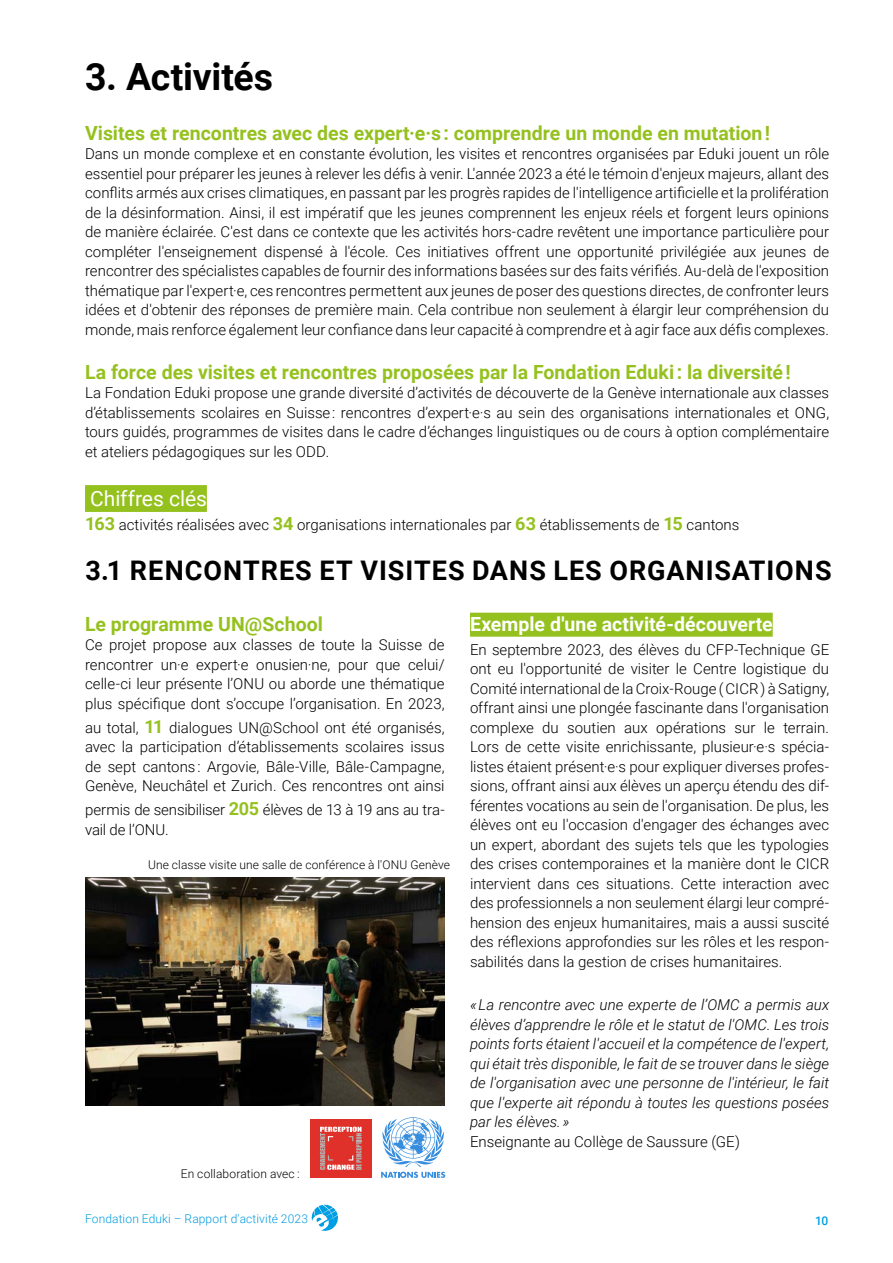
<style>
.page{position:relative;width:893px;height:1263px;background:#fff}
.page>*{position:absolute;margin:0;border:0;box-sizing:border-box;transform-origin:0 0}
.t1{font:700 37.5px "Roboto";letter-spacing:-.005em;color:#000}
.t2{font:700 27px "Roboto";letter-spacing:.035em;color:#000}
.t3{font:21px "Roboto";letter-spacing:-.005em;color:#fff}
.t4{font:700 19.5px "Roboto";color:#95c11f}
.t5{font:700 19.5px "Roboto";color:#fff}
.t6{font:300 15px/19.5px "Roboto";color:#000;text-align:justify}
.t7{font:italic 300 15px/19.5px "Roboto";color:#000;text-align:justify}
.t8{font:300 12px "Roboto";letter-spacing:.01em;color:#000}
.t9{font:300 12px "Roboto";letter-spacing:.01em;color:#009ce0}
.t10{font:500 12px "Roboto";color:#009ee4}
.s1{font-weight:700;font-size:18px;color:#95c11f}
</style>
<div class="page">
<svg style="left:311px;top:1204px;width:27px;height:27px"></svg>
<div style="left:85px;top:485px;width:122px;height:27px;background:#95c11f"></div>
<div style="left:310px;top:1119px;width:61px;height:59px;background:#df3029"></div>
<svg style="left:320px;top:1127px;width:42px;height:43px"></svg>
<svg style="left:381px;top:1117px;width:64px;height:61px"></svg>
<div style="left:470px;top:613px;width:303px;height:24px;background:#95c11f"></div>
<img style="left:85px;top:877px;width:359px;height:228px">
<h1 class="t1" style="left:85px;top:62px;width:189px">3. Activités</h1>
<h3 class="t4" style="left:85px;top:119px;width:687px">Visites et rencontres avec des expert·e·s : comprendre un monde en mutation !</h3>
<p class="t6" style="left:85px;top:144px;width:746px">Dans un monde complexe et en constante évolution, les visites et rencontres organisées par Eduki jouent un rôle essentiel pour préparer les jeunes à relever les défis à venir. L'année 2023 a été le témoin d'enjeux majeurs, allant des conflits armés aux crises climatiques, en passant par les progrès rapides de l'intelligence artificielle et la prolifération de la désinformation. Ainsi, il est impératif que les jeunes comprennent les enjeux réels et forgent leurs opinions de manière éclairée. C'est dans ce contexte que les activités hors-cadre revêtent une importance particulière pour compléter l'enseignement dispensé à l'école. Ces initiatives offrent une opportunité privilégiée aux jeunes de rencontrer des spécialistes capables de fournir des informations basées sur des faits vérifiés. Au-delà de l'exposition thématique par l'expert·e, ces rencontres permettent aux jeunes de poser des questions directes, de confronter leurs idées et d'obtenir des réponses de première main. Cela contribue non seulement à élargir leur compréhension du monde, mais renforce également leur confiance dans leur capacité à comprendre et à agir face aux défis complexes.</p>
<h3 class="t4" style="left:85px;top:358px;width:707px">La force des visites et rencontres proposées par la Fondation Eduki : la diversité !</h3>
<p class="t6" style="left:85px;top:382px;width:746px">La Fondation Eduki propose une grande diversité d’activités de découverte de la Genève internationale aux classes d’établissements scolaires en Suisse : rencontres d’expert·e·s au sein des organisations internationales et ONG, tours guidés, programmes de visites dans le cadre d’échanges linguistiques ou de cours à option complémentaire et ateliers pédagogiques sur les ODD.</p>
<h3 class="t3" style="left:90px;top:486px;width:118px">Chiffres clés</h3>
<p class="t6" style="left:85px;top:514px;width:656px"><span class="s1">163</span> activités réalisées avec <span class="s1">34</span> organisations internationales par <span class="s1">63</span> établissements de <span class="s1">15</span> cantons</p>
<h2 class="t2" style="left:86px;top:552px;width:748px">3.1 RENCONTRES ET VISITES DANS LES ORGANISATIONS</h2>
<h3 class="t4" style="left:85px;top:610px;width:239px">Le programme UN@School</h3>
<p class="t6" style="left:85px;top:634px;width:361px">Ce projet propose aux classes de toute la Suisse de rencontrer un·e expert·e onusien·ne, pour que celui/ celle-ci leur présente l’ONU ou aborde une thématique plus spécifique dont s’occupe l’organisation. En 2023,</p>
<p class="t6" style="left:85px;top:717px;width:361px">au total, <span class="s1">11</span> dialogues UN@School ont été organisés, avec la participation d’établissements scolaires issus de sept cantons : Argovie, Bâle-Ville, Bâle-Campagne, Genève, Neuchâtel et Zurich. Ces rencontres ont ainsi</p>
<p class="t6" style="left:85px;top:799px;width:361px">permis de sensibiliser <span class="s1">205</span> élèves de 13 à 19 ans au tra&shy;vail de l’ONU.</p>
<h3 class="t5" style="left:470px;top:610px;width:304px">Exemple d'une activité-découverte</h3>
<p class="t6" style="left:470px;top:639px;width:361px">En septembre 2023, des élèves du CFP-Technique GE ont eu l'opportunité de visiter le Centre logistique du Comité international de la Croix-Rouge ( CICR ) à Satigny, offrant ainsi une plongée fascinante dans l'organisation complexe du soutien aux opérations sur le terrain.<br>Lors de cette visite enrichissante, plusieur·e·s spécia&shy;listes étaient présent·e·s pour expliquer diverses profes&shy;sions, offrant ainsi aux élèves un aperçu étendu des dif&shy;férentes vocations au sein de l'organisation. De plus, les élèves ont eu l'occasion d'engager des échanges avec un expert, abordant des sujets tels que les typologies des crises contemporaines et la manière dont le CICR intervient dans ces situations. Cette interaction avec des professionnels a non seulement élargi leur compré&shy;hension des enjeux humanitaires, mais a aussi suscité des réflexions approfondies sur les rôles et les respon&shy;sabilités dans la gestion de crises humanitaires.</p>
<p class="t7" style="left:470px;top:994px;width:361px">« La rencontre avec une experte de l’OMC a permis aux élèves d’apprendre le rôle et le statut de l'OMC. Les trois points forts étaient l'accueil et la compétence de l'expert, qui était très disponible, le fait de se trouver dans le siège de l'organisation avec une personne de l'intérieur, le fait que l'experte ait répondu à toutes les questions posées par les élèves. »</p>
<p class="t6" style="left:470px;top:1131px;width:271px">Enseignante au Collège de Saussure (GE)</p>
<p class="t8" style="left:148px;top:856px;width:304px">Une classe visite une salle de conférence à l'ONU Genève</p>
<p class="t8" style="left:181px;top:1165px;width:120px">En collaboration avec :</p>
<p class="t9" style="left:85px;top:1214px;width:225px">Fondation Eduki – Rapport d'activité 2023</p>
<p class="t10" style="left:815px;top:1216px;width:15px">10</p>
</div>
